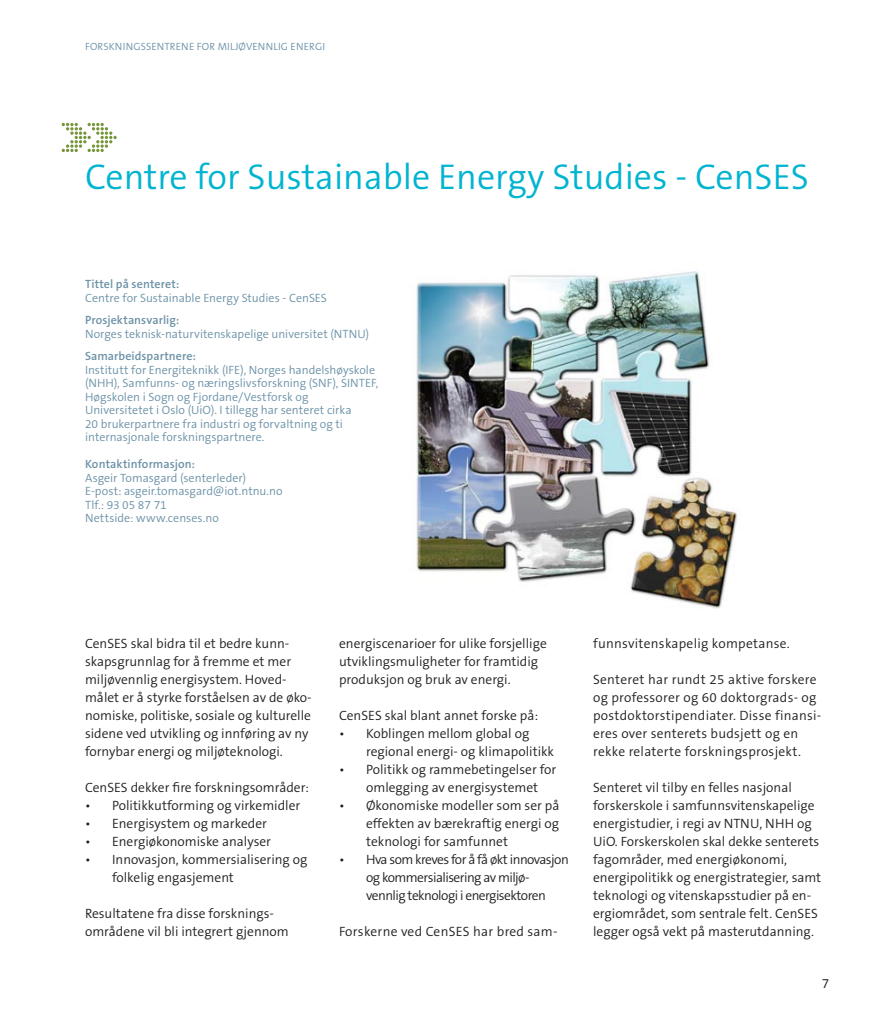
<style>
.page{position:relative;width:893px;height:1021px;background:#fff}
.page>*{position:absolute;margin:0;border:0;box-sizing:border-box;transform-origin:0 0}
.Hovedtittel{font:300 36px "The Sans B4";color:#00b4d1}
.Brødtekst{font:300 13.5px/18px "The Sans B4";color:#231f20}
.Brødtekst-2{font:300 13.5px/18px "The Sans B4";letter-spacing:.02em;color:#231f20}
.Brødtekst-3{font:300 13.5px/18px "The Sans B4";letter-spacing:-.04em;color:#231f20}
.faktafelt_tekst{font:300 12px/13.5px "The Sans B4";color:#6c92a7}
.t1{font:300 10.5px "The Sans B4";letter-spacing:.01em;color:#6c92a7}
.s1{font-family:"The Sans B6";font-weight:600}
</style>
<div class="page">
<img style="left:416px;top:271px;width:322px;height:338px">
<svg style="left:62px;top:123px;width:55px;height:29px"></svg>
<p class="t1" style="left:85px;top:41px;width:241px">FORSKNINGSSENTRENE FOR MILJØVENNLIG ENERGI</p>
<p class="Hovedtittel" style="left:85px;top:158px;width:725px">Centre for Sustainable Energy Studies - CenSES</p>
<p class="faktafelt_tekst" style="left:85px;top:278px;width:243px"><span class="s1">Tittel på senteret:<br></span>Centre for Sustainable Energy Studies - CenSES</p>
<p class="faktafelt_tekst" style="left:85px;top:314px;width:286px"><span class="s1">Prosjektansvarlig:<br></span>Norges teknisk-naturvitenskapelige universitet (NTNU)</p>
<p class="faktafelt_tekst" style="left:85px;top:350px;width:295px"><span class="s1">Samarbeidspartnere:<br></span>Institutt for Energiteknikk (IFE), Norges handelshøyskole (NHH), Samfunns- og næringslivsforskning (SNF), SINTEF, Høgskolen i Sogn og Fjordane/Vestforsk og Universitetet i Oslo (UiO). I tillegg har senteret cirka<br>20 brukerpartnere fra industri og forvaltning og ti internasjonale forskningspartnere.</p>
<p class="faktafelt_tekst" style="left:85px;top:458px;width:199px"><span class="s1">Kontaktinformasjon:<br></span>Asgeir Tomasgard (senterleder)<br>E-post: asgeir.tomasgard@iot.ntnu.no<br>Tlf.: 93 05 87 71</p>
<p class="faktafelt_tekst" style="left:85px;top:512px;width:135px">Nettside: www.censes.no</p>
<p class="Brødtekst" style="left:85px;top:635px;width:208px">CenSES skal bidra til et bedre kunn&shy;skapsgrunnlag for å fremme et mer miljøvennlig energisystem. Hoved-</p>
<p class="Brødtekst" style="left:85px;top:689px;width:227px;text-align:justify">målet er å styrke forståelsen av de øko&shy;nomiske, politiske, sosiale og kulturelle sidene ved utvikling og innføring av ny</p>
<p class="Brødtekst" style="left:85px;top:743px;width:199px">fornybar energi og miljøteknologi.</p>
<p class="Brødtekst" style="left:85px;top:779px;width:226px">CenSES dekker fire forskningsområder:</p>
<p class="Brødtekst" style="left:85px;top:797px;width:217px">• Politikkutforming og virkemidler</p>
<p class="Brødtekst" style="left:85px;top:815px;width:183px">• Energisystem og markeder</p>
<p class="Brødtekst" style="left:85px;top:833px;width:188px">• Energiøkonomiske analyser</p>
<p class="Brødtekst" style="left:112px;top:851px;width:197px;text-indent:-27px">• Innovasjon, kommersialisering og folkelig engasjement</p>
<p class="Brødtekst" style="left:85px;top:905px;width:190px">Resultatene fra disse forsknings-</p>
<p class="Brødtekst" style="left:85px;top:923px;width:205px">områdene vil bli integrert gjennom</p>
<p class="Brødtekst" style="left:339px;top:635px;width:209px">energiscenarioer for ulike forsjellige utviklingsmuligheter for framtidig</p>
<p class="Brødtekst" style="left:339px;top:671px;width:173px">produksjon og bruk av energi.</p>
<p class="Brødtekst" style="left:339px;top:707px;width:201px">CenSES skal blant annet forske på:</p>
<p class="Brødtekst" style="left:366px;top:725px;width:190px;text-indent:-27px">• Koblingen mellom global og regional energi- og klimapolitikk</p>
<p class="Brødtekst" style="left:366px;top:761px;width:192px;text-indent:-27px">• Politikk og rammebetingelser for omlegging av energisystemet</p>
<p class="Brødtekst" style="left:366px;top:797px;width:195px;text-align:justify;text-indent:-27px">• Økonomiske modeller som ser på effekten av bærekraftig energi og teknologi for samfunnet</p>
<p class="Brødtekst-3" style="left:366px;top:851px;width:204px;text-indent:-27px">• Hva som kreves for å få økt innovasjon og kommersialisering av miljø&shy;vennlig teknologi i energisektoren</p>
<p class="Brødtekst-2" style="left:339px;top:923px;width:220px">Forskerne ved CenSES har bred sam-</p>
<p class="Brødtekst-2" style="left:593px;top:635px;width:198px">funnsvitenskapelig kompetanse.</p>
<p class="Brødtekst-2" style="left:593px;top:671px;width:228px">Senteret har rundt 25 aktive forskere og professorer og 60 doktorgrads- og postdoktorstipendiater. Disse finansi&shy;eres over senterets budsjett og en rekke relaterte forskningsprosjekt.</p>
<p class="Brødtekst" style="left:593px;top:779px;width:230px">Senteret vil tilby en felles nasjonal forskerskole i samfunnsvitenskapelige energistudier, i regi av NTNU, NHH og UiO. Forskerskolen skal dekke senterets fagområder, med energiøkonomi, energipolitikk og energistrategier, samt teknologi og vitenskapsstudier på en&shy;ergiområdet, som sentrale felt. CenSES legger også vekt på masterutdanning.</p>
<p class="Brødtekst" style="left:822px;top:975px;width:9px">7</p>
</div>
